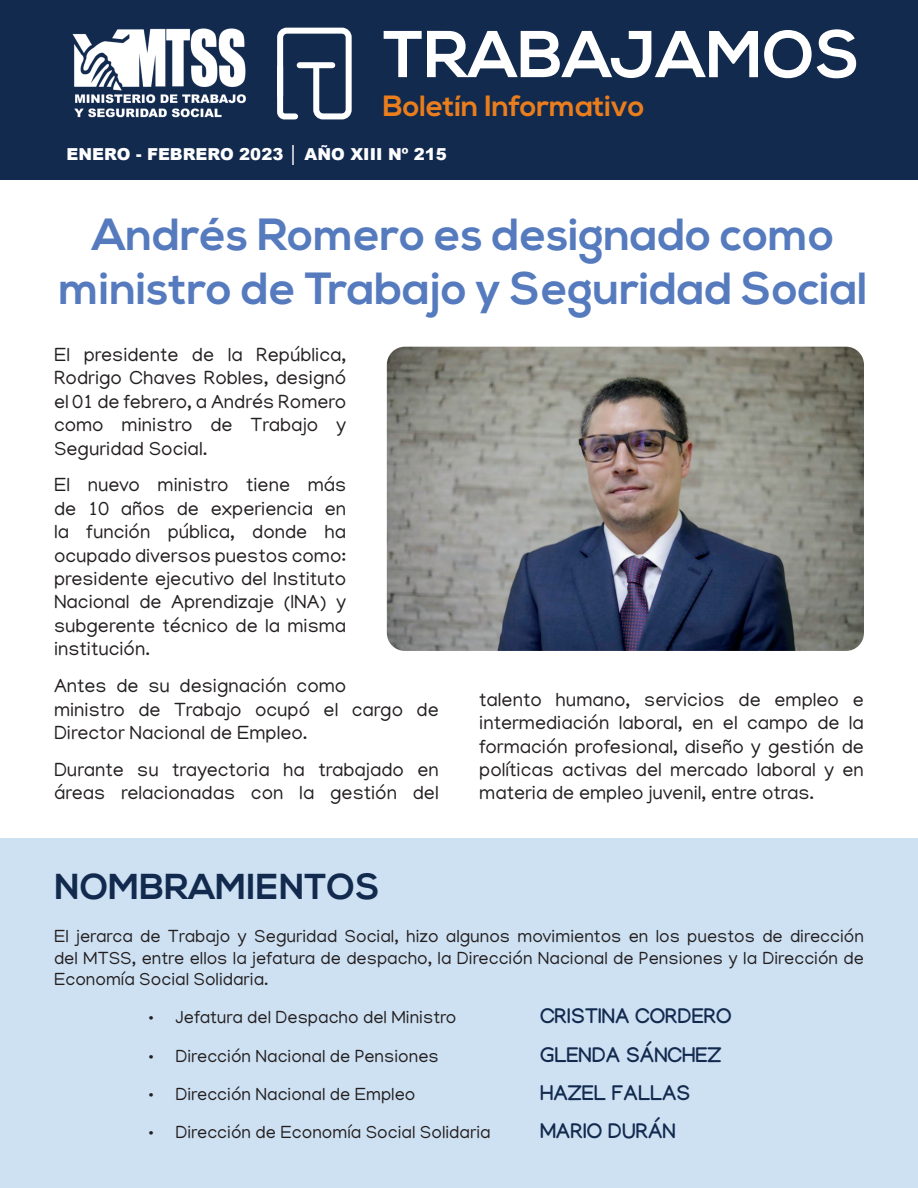
<style>
.page{position:relative;width:918px;height:1188px;background:#fff}
.page>*{position:absolute;margin:0;border:0;box-sizing:border-box;transform-origin:0 0}
.t1{font:700 66px "Nexa";color:#fff}
.t2{font:700 45px/54px "Nexa";color:#557bbe;text-align:center}
.t3{font:700 36px "Nexa";color:#132a4f}
.t4{font:700 29.25px "Nexa";color:#ea7e1d}
.t5{font:700 21px "Manjari";color:#132a4f}
.t6{font:19.5px/23.4px "Manjari";color:#231f20;text-align:justify}
.t7{font:18px/21.6px "Manjari";color:#231f20;text-align:justify}
.t8{font:900 16.5px "Arial";color:#fff}
</style>
<div class="page">
<div style="left:0;top:0;width:918px;height:179px;background:#132a4f"></div>
<div style="left:0;top:838px;width:918px;height:350px;background:#cee1f3"></div>
<svg style="left:277px;top:27px;width:75px;height:93px"></svg>
<div style="left:300px;top:62px;width:32px;height:6px;background:#fff"></div>
<img style="left:72px;top:28px;width:174px;height:90px">
<img style="left:387px;top:347px;width:477px;height:304px">
<h1 class="t1" style="left:383px;top:16px;width:478px">TRABAJAMOS</h1>
<h3 class="t4" style="left:383px;top:89px;width:263px">Boletín Informativo</h3>
<p class="t8" style="left:67px;top:142px;width:382px">ENERO - FEBRERO 2023 │ AÑO XIII Nº 215</p>
<h2 class="t2" style="left:59px;top:209px;width:810px">Andrés Romero es designado como ministro de Trabajo y Seguridad Social</h2>
<p class="t6" style="left:54px;top:343px;width:294px">El presidente de la República, Rodrigo Chaves Robles, designó el 01 de febrero, a Andrés Romero como ministro de Trabajo y Seguridad Social.</p>
<p class="t6" style="left:54px;top:473px;width:294px">El nuevo ministro tiene más de 10 años de experiencia en la función pública, donde ha ocupado diversos puestos como: presidente ejecutivo del Instituto Nacional de Aprendizaje (INA) y subgerente técnico de la misma institución.</p>
<p class="t6" style="left:54px;top:674px;width:386px;text-align:left">Antes de su designación como<br>ministro de Trabajo ocupó el cargo de<br>Director Nacional de Empleo.</p>
<p class="t6" style="left:54px;top:757px;width:386px">Durante su trayectoria ha trabajado en áreas relacionadas con la gestión del</p>
<p class="t6" style="left:479px;top:687px;width:386px">talento humano, servicios de empleo e intermediación laboral, en el campo de la formación profesional, diseño y gestión de políticas activas del mercado laboral y en materia de empleo juvenil, entre otras.</p>
<h3 class="t3" style="left:54px;top:866px;width:327px">NOMBRAMIENTOS</h3>
<p class="t7" style="left:54px;top:925px;width:812px">El jerarca de Trabajo y Seguridad Social, hizo algunos movimientos en los puestos de dirección del MTSS, entre ellos la jefatura de despacho, la Dirección Nacional de Pensiones y la Dirección de Economía Social Solidaria.</p>
<p class="t7" style="left:148px;top:1006px;width:310px">• Jefatura del Despacho del Ministro</p>
<p class="t5" style="left:540px;top:1004px;width:193px">CRISTINA CORDERO</p>
<p class="t7" style="left:148px;top:1045px;width:292px">• Dirección Nacional de Pensiones</p>
<p class="t5" style="left:540px;top:1042px;width:183px">GLENDA SÁNCHEZ</p>
<p class="t7" style="left:148px;top:1083px;width:268px">• Dirección Nacional de Empleo</p>
<p class="t5" style="left:540px;top:1080px;width:152px">HAZEL FALLAS</p>
<p class="t7" style="left:148px;top:1121px;width:344px">• Dirección de Economía Social Solidaria</p>
<p class="t5" style="left:540px;top:1118px;width:137px">MARIO DURÁN</p>
</div>
